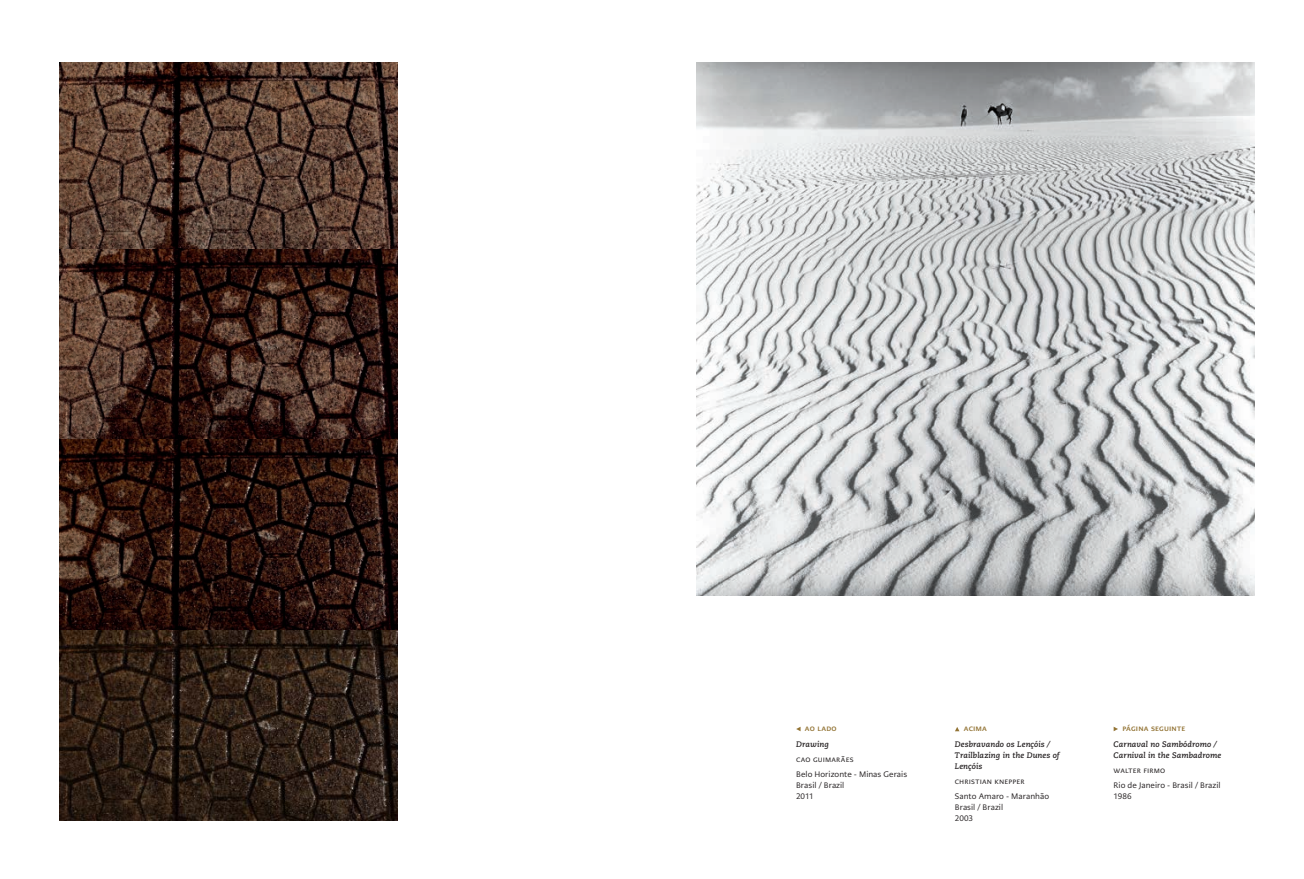
<style>
.page{position:relative;width:1304px;height:879px;background:#fff}
.page>*{position:absolute;margin:0;border:0;box-sizing:border-box;transform-origin:0 0}
.t1{font:8px/15.3px "PMN Caecilia Sans Text";letter-spacing:.015em;color:#231f20}
.t2{font:italic 700 8px/11px "Caecilia LT Pro 76";letter-spacing:.01em;color:#231f20}
.t3{font:700 8px "PMN Caecilia Sans Text";letter-spacing:.025em;color:#937435}
.t4{font:8px/11px "PMN Caecilia Sans Text";letter-spacing:-.005em;color:#231f20}
</style>
<div class="page">
<img style="left:60px;top:62px;width:338px;height:188px">
<img style="left:60px;top:250px;width:338px;height:570px">
<img style="left:696px;top:62px;width:558px;height:534px">
<svg style="left:955px;top:727px;width:4px;height:4px"></svg>
<svg style="left:1114px;top:727px;width:4px;height:4px"></svg>
<svg style="left:796px;top:726px;width:5px;height:5px"></svg>
<p class="t3" style="left:805px;top:723px;width:33px">ao lado</p>
<p class="t2" style="left:796px;top:738px;width:34px">Drawing</p>
<p class="t1" style="left:796px;top:751px;width:113px">cao guimarães<br>Belo Horizonte - Minas Gerais</p>
<p class="t4" style="left:796px;top:779px;width:50px">Brasil / Brazil<br>2011</p>
<p class="t3" style="left:964px;top:723px;width:25px">acima</p>
<p class="t2" style="left:955px;top:738px;width:107px">Desbravando os Lençóis /<br>Trailblazing in the Dunes of<br>Lençóis</p>
<p class="t1" style="left:955px;top:773px;width:96px">christian knepper<br>Santo Amaro - Maranhão</p>
<p class="t1" style="left:955px;top:801px;width:50px;line-height:11px">Brasil / Brazil<br>2003</p>
<p class="t3" style="left:1122px;top:723px;width:64px">página seguinte</p>
<p class="t2" style="left:1114px;top:738px;width:109px">Carnaval no Sambódromo /<br>Carnival in the Sambadrome</p>
<p class="t1" style="left:1114px;top:762px;width:109px">walter firmo<br>Rio de Janeiro - Brasil / Brazil</p>
<p class="t1" style="left:1114px;top:788px;width:19px">1986</p>
</div>
